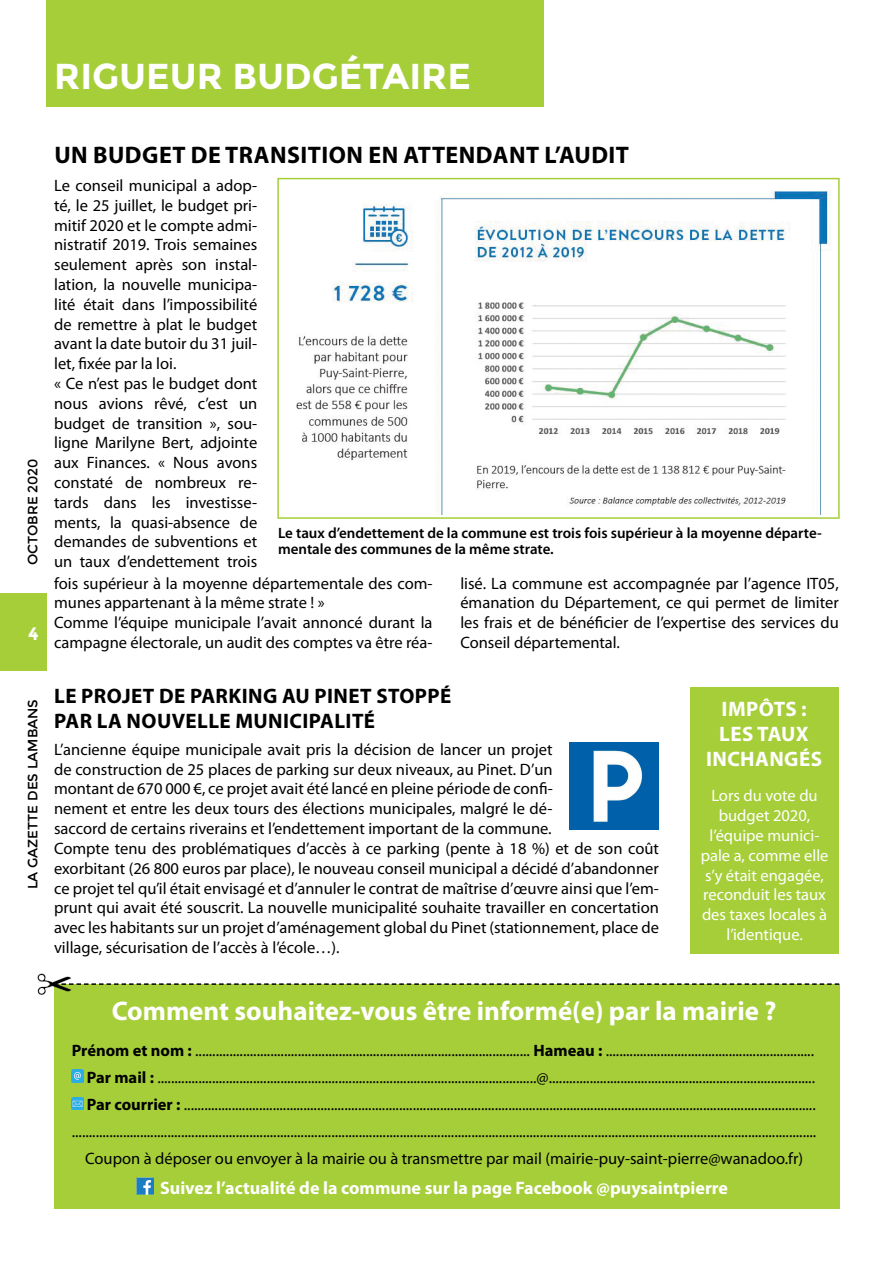
<style>
.page{position:relative;width:893px;height:1263px;background:#fff}
.page>*{position:absolute;margin:0;border:0;box-sizing:border-box;transform-origin:0 0}
.t1{font:700 36px "Montserrat";color:#fff}
.t2{font:700 27px "Myriad Pro";color:#fff}
.t3{font:700 24px "Myriad Pro";letter-spacing:.02em;color:#000}
.t4{font:700 21px/25.2px "Myriad Pro";letter-spacing:.02em;color:#000}
.t5{font:700 21px/25.2px "Myriad Pro";letter-spacing:.02em;color:#fff;text-align:center}
.t6{font:700 18px "Myriad Pro";color:#fff}
.t7{font:700 18px "Montserrat";color:#fff}
.t8{font:16.5px/19.8px "Myriad Pro";color:#000}
.t9{font:16.5px/19.8px "Myriad Pro";color:#fff;text-align:center}
.t10{font:600 15px/16.5px "Myriad Pro";color:#000}
.t11{font:13.5px "Montserrat";color:#000}
.s1{font-family:"Calibri"}
.s2{font-weight:700}
</style>
<div class="page">
<div style="left:0;top:593px;width:47px;height:77px;background:#a6ce39"></div>
<div style="left:47px;top:0;width:497px;height:106px;background:#a6ce39"></div>
<img style="left:570px;top:742px;width:89px;height:88px">
<div style="left:690px;top:687px;width:149px;height:267px;background:#a6ce39"></div>
<div style="left:54px;top:984px;width:785px;height:225px;background:#a6ce39"></div>
<svg style="left:72px;top:983px;width:767px;height:2px"></svg>
<img style="left:38px;top:974px;width:34px;height:20px">
<svg style="left:72px;top:1070px;width:12px;height:12px"></svg>
<svg style="left:72px;top:1097px;width:12px;height:12px"></svg>
<img style="left:136px;top:1177px;width:17px;height:18px">
<img style="left:296px;top:190px;width:535px;height:325px">
<div style="left:277px;top:178px;width:563px;height:341px;border:2px solid #a6ce39"></div>
<h1 class="t1" style="left:54px;top:55px;width:418px">RIGUEUR BUDGÉTAIRE</h1>
<p class="t11" style="left:25px;top:565px;width:108px;rotate:-90deg">octobre 2020</p>
<p class="t7" style="left:28px;top:623px;width:12px">4</p>
<p class="t11" style="left:25px;top:889px;width:192px;rotate:-90deg">La Gazette des Lambans</p>
<h3 class="t3" style="left:54px;top:139px;width:576px">Un budget de transition en attendant l’audit</h3>
<p class="t8" style="left:54px;top:175px;width:205px">Le conseil municipal a adop&shy;té, le 25 juillet, le budget pri&shy;mitif 2020 et le compte admi&shy;nistratif 2019. Trois semaines seulement après son instal&shy;lation, la nouvelle municipa&shy;lité était dans l’impossibilité de remettre à plat le budget avant la date butoir du 31 juil&shy;let, fixée par la loi.<br>« Ce n’est pas le budget dont nous avions rêvé, c’est un budget de transition », sou&shy;ligne Marilyne Bert, adjointe aux Finances. « Nous avons constaté de nombreux re&shy;tards dans les investisse&shy;ments, la quasi-absence de demandes de subventions et un taux d’endettement trois</p>
<p class="t10" style="left:278px;top:524px;width:545px">Le taux d’endettement de la commune est trois fois supérieur à la moyenne départe&shy;mentale des communes de la même strate.</p>
<p class="t8" style="left:54px;top:573px;width:380px">fois supérieur à la moyenne départementale des com&shy;munes appartenant à la même strate ! »<br>Comme l’équipe municipale l’avait annoncé durant la campagne électorale, un audit des comptes va être réa-</p>
<p class="t8" style="left:460px;top:573px;width:380px;text-align:justify">lisé. La commune est accompagnée par l’agence IT05, émanation du Département, ce qui permet de limiter les frais et de bénéficier de l’expertise des services du Conseil départemental.</p>
<p class="t4" style="left:54px;top:683px;width:399px">Le projet de parking au Pinet stoppé par la nouvelle municipalité</p>
<p class="t8" style="left:54px;top:739px;width:606px">L’ancienne équipe municipale avait pris la décision de lancer un projet<br>de construction de 25 places de parking sur deux niveaux, au Pinet. D’un<br>montant de 670 000 €, ce projet avait été lancé en pleine période de confi-<br>nement et entre les deux tours des élections municipales, malgré le dé-<br>saccord de certains riverains et l’endettement important de la commune.<br>Compte tenu des problématiques d’accès à ce parking (pente à 18 %) et de son coût exorbitant (26 800 euros par place), le nouveau conseil municipal a décidé d’abandonner ce projet tel qu’il était envisagé et d’annuler le contrat de maîtrise d’<span class="s1">œ</span>uvre ainsi que l’em&shy;prunt qui avait été souscrit. La nouvelle municipalité souhaite travailler en concertation avec les habitants sur un projet d’aménagement global du Pinet (stationnement, place de village, sécurisation de l’accès à l’école…).</p>
<p class="t5" style="left:706px;top:695px;width:117px">Impôts : les taux inchangés</p>
<p class="t9" style="left:701px;top:786px;width:129px">Lors du vote du budget 2020, l’équipe munici&shy;pale a, comme elle s’y était engagée, reconduit les taux des taxes locales à l’identique.</p>
<h2 class="t2" style="left:112px;top:993px;width:666px">Comment souhaitez-vous être informé(e) par la mairie ?</h2>
<p class="t8" style="left:72px;top:1040px;width:744px"><span class="s2">Prénom et nom :</span> .................................................................................................. <span class="s2">Hameau :</span> .............................................................</p>
<p class="t8" style="left:87px;top:1067px;width:730px"><span class="s2">Par mail :</span> ...............................................................................................................@..............................................................................</p>
<p class="t8" style="left:87px;top:1094px;width:730px"><span class="s2">Par courrier :</span> .........................................................................................................................................................................................</p>
<p class="t8" style="left:72px;top:1121px;width:746px">..........................................................................................................................................................................................................................</p>
<p class="t8" style="left:85px;top:1148px;width:719px">Coupon à déposer ou envoyer à la mairie ou à transmettre par mail (mairie-puy-saint-pierre@wanadoo.fr)</p>
<p class="t6" style="left:160px;top:1176px;width:569px">Suivez l’actualité de la commune sur la page Facebook @puysaintpierre</p>
</div>
